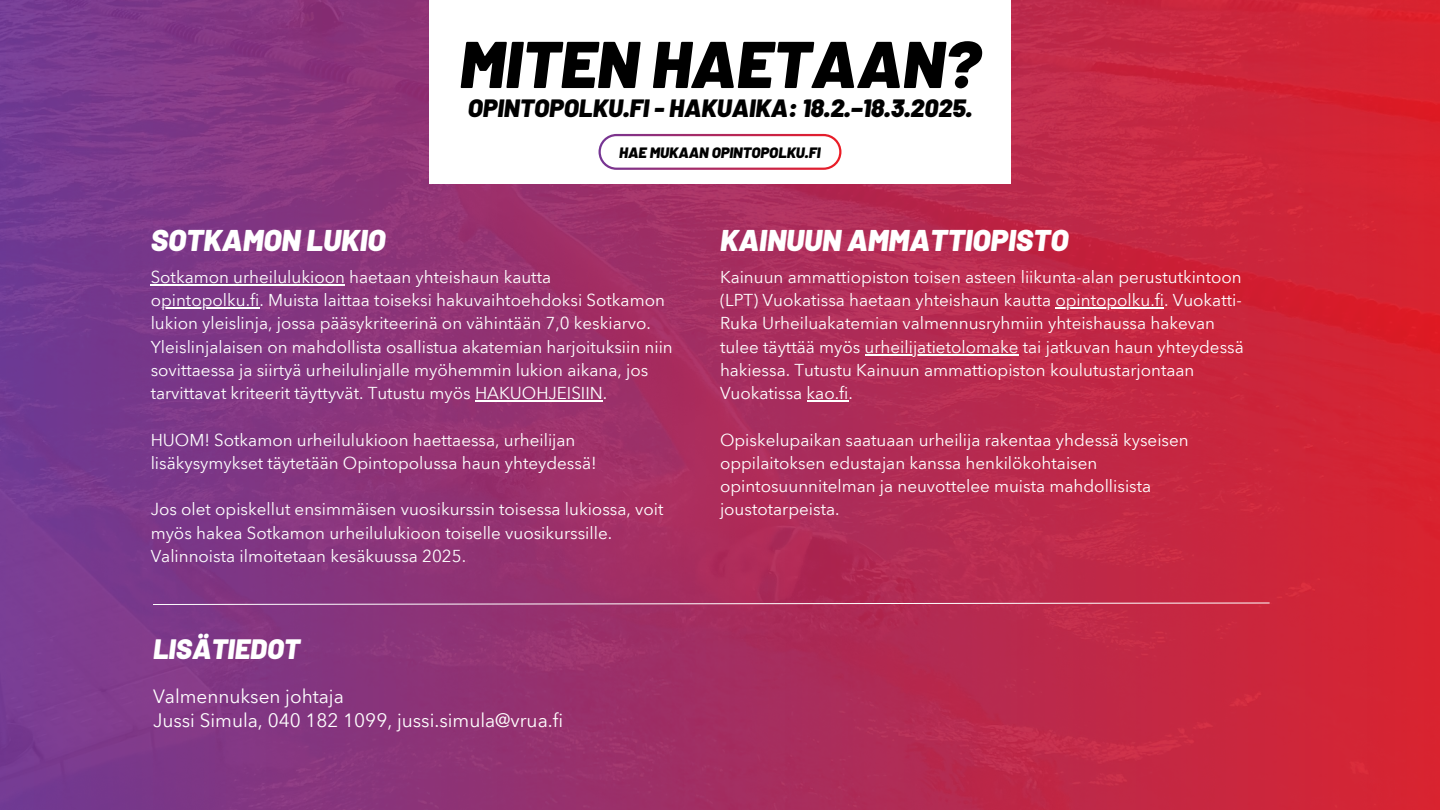
<style>
.page{position:relative;width:1440px;height:810px;background:#fff}
.page>*{position:absolute;margin:0;border:0;box-sizing:border-box;transform-origin:0 0}
.t1{font:italic 900 66px "Barlow";color:#000}
.t2{font:italic 900 30px "Barlow";color:#fff}
.t3{font:italic 900 28px "Barlow";color:#fff}
.t4{font:italic 900 25px "Barlow";color:#000}
.t5{font:19px/24px "Avenir Next Arabic";color:#fff}
.t6{font:17px/23.2px "Avenir Next Arabic";color:#fff}
.t7{font:italic 900 15px "Barlow";color:#000}
</style>
<div class="page">
<img style="left:0;top:0;width:1440px;height:810px">
<div style="left:429px;top:0;width:582px;height:184px;background:#fff"></div>
<svg style="left:599px;top:134px;width:242px;height:36px"></svg>
<hr style="left:151px;top:284px;width:194px;height:2px;background:#fff">
<hr style="left:161px;top:308px;width:98px;height:1px;background:#fff">
<hr style="left:475px;top:401px;width:128px;height:1px;background:#fff">
<hr style="left:1055px;top:308px;width:109px;height:1px;background:#fff">
<hr style="left:865px;top:354px;width:154px;height:2px;background:#fff">
<hr style="left:807px;top:401px;width:41px;height:1px;background:#fff">
<svg style="left:152px;top:602px;width:1118px;height:3px;background:#c17395"></svg>
<h2 class="t1" style="left:459px;top:22px;width:523px">MITEN HAETAAN?</h2>
<h2 class="t4" style="left:468px;top:92px;width:506px">OPINTOPOLKU.FI - HAKUAIKA: 18.2.–18.3.2025.</h2>
<p class="t7" style="left:619px;top:143px;width:203px">HAE MUKAAN OPINTOPOLKU.FI</p>
<h2 class="t2" style="left:151px;top:221px;width:236px">SOTKAMON LUKIO</h2>
<p class="t6" style="left:151px;top:265px;width:516px">Sotkamon urheilulukioon haetaan yhteishaun kautta opintopolku.fi. Muista laittaa toiseksi hakuvaihtoehdoksi Sotkamon</p>
<h4 class="t6" style="left:151px;top:312px;width:524px">lukion yleislinja, jossa pääsykriteerinä on vähintään 7,0 keskiarvo.<br>Yleislinjalaisen on mahdollista osallistua akatemian harjoituksiin niin sovittaessa ja siirtyä urheilulinjalle myöhemmin lukion aikana, jos tarvittavat kriteerit täyttyvät. Tutustu myös HAKUOHJEISIIN.</h4>
<h4 class="t6" style="left:151px;top:428px;width:448px">HUOM! Sotkamon urheilulukioon haettaessa, urheilijan lisäkysymykset täytetään Opintopolussa haun yhteydessä!</h4>
<h4 class="t6" style="left:151px;top:498px;width:514px">Jos olet opiskellut ensimmäisen vuosikurssin toisessa lukiossa, voit myös hakea Sotkamon urheilulukioon toiselle vuosikurssille.</h4>
<h4 class="t6" style="left:151px;top:544px;width:317px">Valinnoista ilmoitetaan kesäkuussa 2025.</h4>
<h3 class="t3" style="left:153px;top:631px;width:149px">LISÄTIEDOT</h3>
<p class="t5" style="left:153px;top:685px;width:412px">Valmennuksen johtaja<br>Jussi Simula, 040 182 1099, jussi.simula@vrua.fi</p>
<h4 class="t2" style="left:720px;top:221px;width:350px">KAINUUN AMMATTIOPISTO</h4>
<h1 class="t6" style="left:720px;top:265px;width:523px">Kainuun ammattiopiston toisen asteen liikunta-alan perustutkintoon (LPT) Vuokatissa haetaan yhteishaun kautta opintopolku.fi. Vuokatti-</h1>
<h4 class="t6" style="left:720px;top:312px;width:525px">Ruka Urheiluakatemian valmennusryhmiin yhteishaussa hakevan tulee täyttää myös urheilijatietolomake tai jatkuvan haun yhteydessä</h4>
<h4 class="t6" style="left:720px;top:358px;width:476px">hakiessa. Tutustu Kainuun ammattiopiston koulutustarjontaan<br>Vuokatissa kao.fi.</h4>
<h4 class="t6" style="left:720px;top:428px;width:470px">Opiskelupaikan saatuaan urheilija rakentaa yhdessä kyseisen oppilaitoksen edustajan kanssa henkilökohtaisen opintosuunnitelman ja neuvottelee muista mahdollisista joustotarpeista.</h4>
</div>
